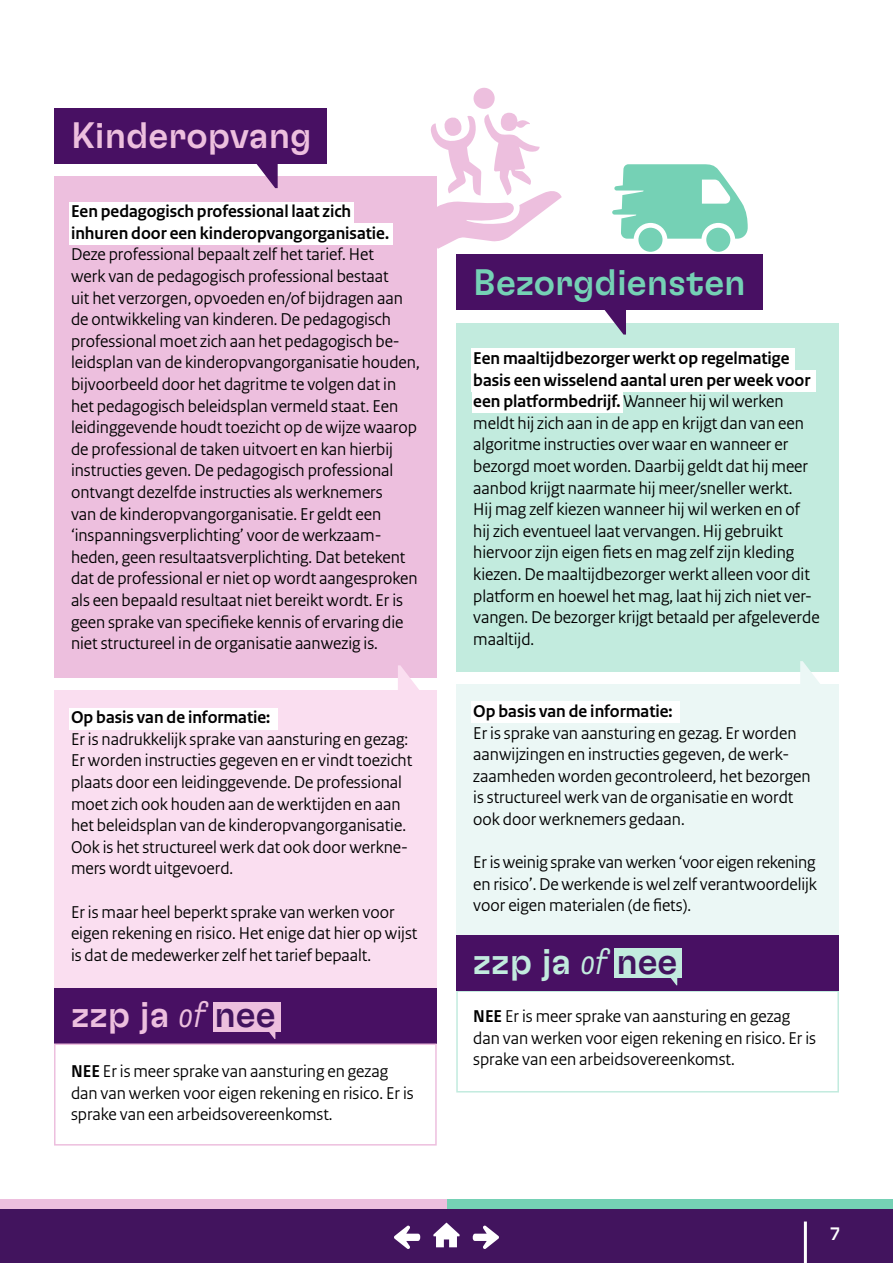
<style>
.page{position:relative;width:893px;height:1263px;background:#fff}
.page>*{position:absolute;margin:0;border:0;box-sizing:border-box;transform-origin:0 0}
.t1{font:500 36.75px "GT Flexa Trial";color:#edbfde}
.t2{font:500 36.75px "GT Flexa Trial";color:#75d1b5}
.t3{font:500 36.75px "GT Flexa Trial";color:#c2ebde}
.t4{font:18px/21.6px "Rijksoverheid Sans";color:#000}
.t5{font:700 18px/21.6px "Rijksoverheid Sans";color:#000}
.t6{font:500 18px "GT Flexa Trial";color:#fff}
.s1{font-family:"GT Flexa Trial Cm Lt It";font-weight:400}
.s2{color:#42145e}
.s3{font-weight:700}
</style>
<div class="page">
<div style="left:54px;top:108px;width:272px;height:55px;background:#481063"></div>
<div style="left:456px;top:255px;width:306px;height:55px;background:#481063"></div>
<div style="left:54px;top:690px;width:383px;height:298px;background:#fadef0"></div>
<div style="left:456px;top:684px;width:383px;height:251px;background:#ebf7f5"></div>
<div style="left:54px;top:988px;width:383px;height:55px;background:#481063"></div>
<div style="left:54px;top:176px;width:383px;height:502px;background:#edbfde"></div>
<div style="left:456px;top:323px;width:383px;height:348px;background:#c2ebde"></div>
<div style="left:54px;top:1043px;width:383px;height:102px;border:2px solid #edbfde"></div>
<div style="left:456px;top:990px;width:383px;height:102px;border:2px solid #c2ebde"></div>
<svg style="left:256px;top:163px;width:22px;height:25px"></svg>
<svg style="left:604px;top:310px;width:22px;height:25px"></svg>
<div style="left:69px;top:708px;width:209px;height:21px;background:#fff"></div>
<div style="left:472px;top:702px;width:208px;height:21px;background:#fff"></div>
<div style="left:69px;top:202px;width:285px;height:21px;background:#fff"></div>
<div style="left:472px;top:349px;width:323px;height:21px;background:#fff"></div>
<div style="left:69px;top:223px;width:323px;height:21px;background:#fff"></div>
<div style="left:472px;top:370px;width:344px;height:21px;background:#fff"></div>
<div style="left:472px;top:391px;width:150px;height:22px;background:#fff"></div>
<svg style="left:398px;top:665px;width:21px;height:25px"></svg>
<svg style="left:800px;top:661px;width:22px;height:23px"></svg>
<div style="left:213px;top:1002px;width:67px;height:29px;background:#edbfde"></div>
<svg style="left:268px;top:1031px;width:7px;height:8px"></svg>
<div style="left:456px;top:935px;width:382px;height:55px;background:#481063"></div>
<div style="left:615px;top:948px;width:67px;height:30px;background:#c2ebde"></div>
<svg style="left:671px;top:978px;width:6px;height:7px"></svg>
<div style="left:706px;top:228px;width:24px;height:24px;background:#75d1b5;border-radius:50%"></div>
<div style="left:638px;top:228px;width:24px;height:24px;background:#75d1b5;border-radius:50%"></div>
<svg style="left:612px;top:164px;width:136px;height:75px"></svg>
<svg style="left:430px;top:87px;width:132px;height:162px"></svg>
<div style="left:0;top:1210px;width:893px;height:53px;background:#42145e"></div>
<hr style="left:804px;top:1221px;width:3px;height:42px;background:#fff">
<svg style="left:473px;top:1225px;width:26px;height:24px"></svg>
<svg style="left:394px;top:1225px;width:26px;height:24px"></svg>
<svg style="left:433px;top:1223px;width:27px;height:24px"></svg>
<div style="left:446px;top:1199px;width:447px;height:10px;background:#75d1b5"></div>
<div style="left:0;top:1199px;width:446px;height:10px;background:#edbfde"></div>
<h1 class="t1" style="left:71px;top:122px;width:242px">Kinderopvang</h1>
<p class="t5" style="left:71px;top:201px;width:320px">Een pedagogisch professional laat zich inhuren door een kinderopvangorganisatie.</p>
<p class="t4" style="left:71px;top:244px;width:350px">Deze professional bepaalt zelf het tarief. Het<br>werk van de pedagogisch professional bestaat<br>uit het verzorgen, opvoeden en/of bijdragen aan de ontwikkeling van kinderen. De pedagogisch professional moet zich aan het pedagogisch be&shy;leidsplan van de kinderopvangorganisatie houden, bijvoorbeeld door het dagritme te volgen dat in het pedagogisch beleidsplan vermeld staat. Een leidinggevende houdt toezicht op de wijze waarop de professional de taken uitvoert en kan hierbij instructies geven. De pedagogisch professional ontvangt dezelfde instructies als werknemers<br>van de kinderopvangorganisatie. Er geldt een ‘inspanningsverplichting’ voor de werkzaam&shy;heden, geen resultaatsverplichting. Dat betekent dat de professional er niet op wordt aangesproken als een bepaald resultaat niet bereikt wordt. Er is geen sprake van specifieke kennis of ervaring die niet structureel in de organisatie aanwezig is.</p>
<p class="t5" style="left:71px;top:707px;width:201px">Op basis van de informatie:</p>
<p class="t4" style="left:71px;top:728px;width:343px">Er is nadrukkelijk sprake van aansturing en gezag:<br>Er worden instructies gegeven en er vindt toezicht plaats door een leidinggevende. De professional moet zich ook houden aan de werktijden en aan het beleidsplan van de kinderopvangorganisatie.<br>Ook is het structureel werk dat ook door werkne&shy;mers wordt uitgevoerd.</p>
<p class="t4" style="left:71px;top:901px;width:348px">Er is maar heel beperkt sprake van werken voor eigen rekening en risico. Het enige dat hier op wijst is dat de medewerker zelf het tarief bepaalt.</p>
<h1 class="t1" style="left:71px;top:1000px;width:206px">zzp ja <span class="s1">of</span> <span class="s2">nee</span></h1>
<p class="t4" style="left:71px;top:1060px;width:344px"><span class="s3">NEE</span> Er is meer sprake van aansturing en gezag dan van werken voor eigen rekening en risico. Er is sprake van een arbeidsovereenkomst.</p>
<h1 class="t2" style="left:473px;top:269px;width:274px">Bezorgdiensten</h1>
<p class="t4" style="left:473px;top:347px;width:348px"><span class="s3">Een maaltijdbezorger werkt op regelmatige basis een wisselend aantal uren per week voor een platformbedrijf.</span> Wanneer hij wil werken meldt hij zich aan in de app en krijgt dan van een algoritme instructies over waar en wanneer er bezorgd moet worden. Daarbij geldt dat hij meer aanbod krijgt naarmate hij meer/sneller werkt.<br>Hij mag zelf kiezen wanneer hij wil werken en of hij zich eventueel laat vervangen. Hij gebruikt hiervoor zijn eigen fiets en mag zelf zijn kleding kiezen. De maaltijdbezorger werkt alleen voor dit platform en hoewel het mag, laat hij zich niet ver&shy;vangen. De bezorger krijgt betaald per afgeleverde maaltijd.</p>
<p class="t5" style="left:473px;top:701px;width:201px">Op basis van de informatie:</p>
<p class="t4" style="left:473px;top:722px;width:339px">Er is sprake van aansturing en gezag. Er worden aanwijzingen en instructies gegeven, de werk&shy;zaamheden worden gecontroleerd, het bezorgen is structureel werk van de organisatie en wordt ook door werknemers gedaan.</p>
<p class="t4" style="left:473px;top:852px;width:345px;text-align:justify">Er is weinig sprake van werken ‘voor eigen rekening en risico’. De werkende is wel zelf verantwoordelijk voor eigen materialen (de fiets).</p>
<h1 class="t3" style="left:473px;top:947px;width:206px">zzp ja <span class="s1">of</span> <span class="s2">nee</span></h1>
<p class="t4" style="left:473px;top:1006px;width:344px"><span class="s3">NEE</span> Er is meer sprake van aansturing en gezag dan van werken voor eigen rekening en risico. Er is sprake van een arbeidsovereenkomst.</p>
<p class="t6" style="left:830px;top:1227px;width:11px">7</p>
</div>
